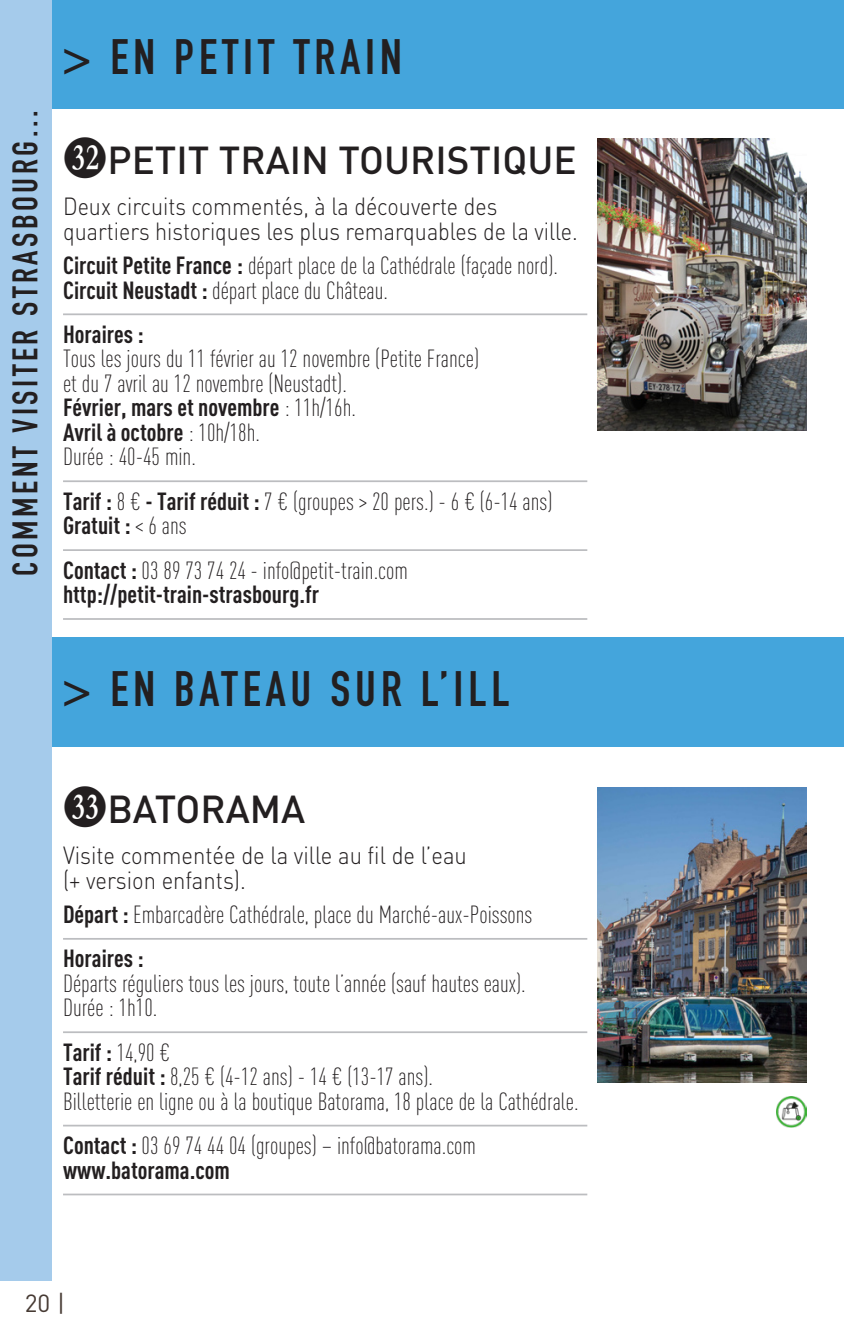
<style>
.page{position:relative;width:844px;height:1340px;background:#fff}
.page>*{position:absolute;margin:0;border:0;box-sizing:border-box;transform-origin:0 0}
.t1{font:49px "DIN Engschrift Std";letter-spacing:.1em;color:#231f20}
.Titre_fiche{font:500 38.5px "DIN";color:#231f20}
.t2{font:35px "DIN Engschrift Std";letter-spacing:.1em;color:#231f20}
.paragraphe_avec_file{font:300 24.5px/24.5px "DIN Cond";color:#231f20}
.accroche{font:300 24.5px/24.5px "DIN";color:#231f20;scale:.88 1}
.paragraphe_avec_file-2{font:700 24.5px/24.5px "DIN Cond";color:#231f20}
.accroche-2{font:300 24.5px/24.5px "DIN";color:#231f20;scale:.9 1}
.t3{font:24.5px "DIN";color:#463a33}
.s1{font-family:"Numberpile";font-weight:400}
.s2{font-weight:700}
.s3{font-weight:300}
</style>
<div class="page">
<div style="left:0;top:0;width:843px;height:109px;background:#44a5dc"></div>
<hr style="left:843px;top:0;width:1px;height:109px;background:#44a5dc">
<img style="left:597px;top:788px;width:208px;height:294px">
<img style="left:776px;top:1096px;width:30px;height:31px">
<img style="left:597px;top:139px;width:208px;height:292px">
<div style="left:0;top:637px;width:843px;height:110px;background:#44a5dc"></div>
<div style="left:0;top:0;width:52px;height:1280px;background:#a5cbeb"></div>
<hr style="left:63px;top:313px;width:524px;height:2px;background:#bcbdc0">
<hr style="left:63px;top:480px;width:524px;height:2px;background:#bcbdc0">
<hr style="left:63px;top:549px;width:524px;height:2px;background:#bcbdc0">
<hr style="left:63px;top:618px;width:524px;height:2px;background:#bcbdc0">
<hr style="left:63px;top:938px;width:524px;height:1px;background:#bcbdc0">
<hr style="left:63px;top:1031px;width:524px;height:2px;background:#bcbdc0">
<hr style="left:63px;top:1124px;width:524px;height:2px;background:#bcbdc0">
<hr style="left:63px;top:1193px;width:524px;height:2px;background:#bcbdc0">
<p class="t2" style="left:5px;top:575px;width:466px;rotate:-90deg">COMMENT VISITER STRASBOURG...</p>
<p class="t1" style="left:62px;top:28px;width:341px">&gt; EN PETIT TRAIN</p>
<p class="Titre_fiche" style="left:63px;top:136px;width:515px"><span class="s1">a</span>PETIT TRAIN TOURISTIQUE</p>
<p class="accroche" style="left:63px;top:194px;width:586px">Deux circuits commentés, à la découverte des quartiers historiques les plus remarquables de la ville.</p>
<p class="paragraphe_avec_file" style="left:63px;top:253px;width:496px"><span class="s2">Circuit Petite France :</span> départ place de la Cathédrale (façade nord).<br><span class="s2">Circuit Neustadt :</span> départ place du Château.</p>
<p class="paragraphe_avec_file" style="left:63px;top:322px;width:417px"><span class="s2">Horaires :<br></span>Tous les jours du 11 février au 12 novembre (Petite France) et du 7 avril au 12 novembre (Neustadt).<br><span class="s2">Février, mars et novembre</span> : 11h/16h.<br><span class="s2">Avril à octobre</span> : 10h/18h.<br>Durée : 40-45 min.</p>
<p class="paragraphe_avec_file" style="left:63px;top:489px;width:491px"><span class="s2">Tarif :</span> 8 € <span class="s2">- Tarif réduit :</span> 7 € (groupes &gt; 20 pers.) - 6 € (6-14 ans)<br><span class="s2">Gratuit :</span> &lt; 6 ans</p>
<p class="paragraphe_avec_file-2" style="left:63px;top:557px;width:346px">Contact : <span class="s3">03 89 73 74 24 - info@petit-train.com </span>http://petit-train-strasbourg.fr</p>
<p class="t1" style="left:62px;top:660px;width:449px">&gt; EN BATEAU SUR L’ILL</p>
<p class="Titre_fiche" style="left:63px;top:784px;width:244px"><span class="s1">b</span>BATORAMA</p>
<p class="accroche-2" style="left:63px;top:842px;width:450px">Visite commentée de la ville au fil de l’eau (+ version enfants).</p>
<p class="paragraphe_avec_file" style="left:63px;top:902px;width:471px"><span class="s2">Départ :</span> Embarcadère Cathédrale, place du Marché-aux-Poissons</p>
<p class="paragraphe_avec_file" style="left:63px;top:946px;width:464px"><span class="s2">Horaires :<br></span>Départs réguliers tous les jours, toute l’année (sauf hautes eaux).<br>Durée : 1h10.</p>
<p class="paragraphe_avec_file" style="left:63px;top:1039px;width:517px"><span class="s2">Tarif :</span> 14,90 €<br><span class="s2">Tarif réduit :</span> 8,25 € (4-12 ans) - 14 € (13-17 ans).<br>Billetterie en ligne ou à la boutique Batorama, 18 place de la Cathédrale.</p>
<p class="paragraphe_avec_file" style="left:63px;top:1133px;width:414px"><span class="s2">Contact :</span> 03 69 74 44 04 (groupes) – info@batorama.com <span class="s2">www.batorama.com</span></p>
<p class="t3" style="left:25px;top:1287px;width:42px">20 |</p>
</div>
